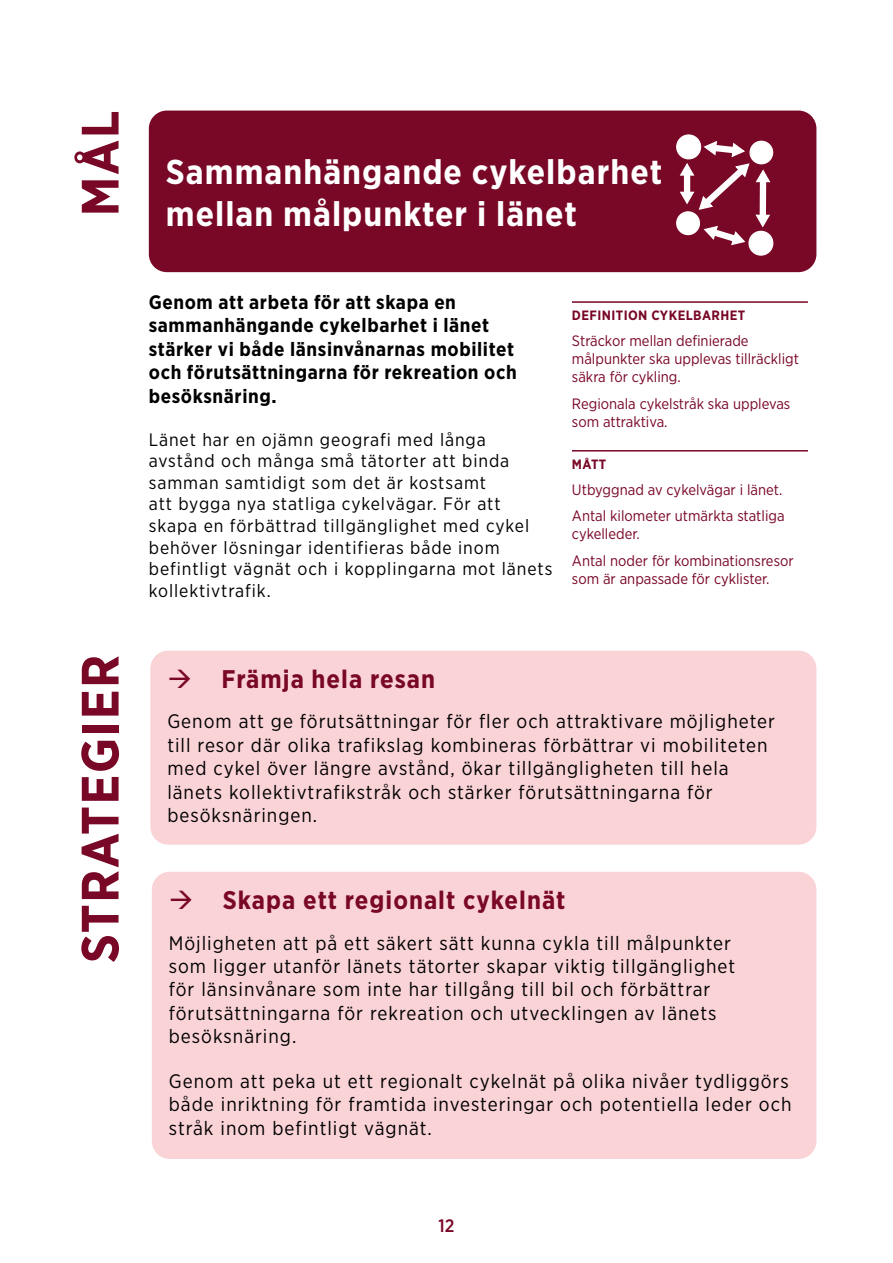
<style>
.page{position:relative;width:893px;height:1263px;background:#fff}
.page>*{position:absolute;margin:0;border:0;box-sizing:border-box;transform-origin:0 0}
.t1{font:700 52.5px "Gotham Narrow";letter-spacing:.03em;color:#790726}
.t2{font:700 34.5px/41.4px "Gotham Narrow";letter-spacing:.03em;color:#fff}
.t3{font:700 25.5px "Gotham Narrow";letter-spacing:.04em;color:#790726}
.t4{font:19.5px/23.4px "Gotham Narrow";letter-spacing:.05em;color:#000}
.t5{font:700 19.5px/23.4px "Gotham Narrow";letter-spacing:.03em;color:#000}
.t6{font:18px/21.6px "Gotham Narrow";letter-spacing:.05em;color:#000}
.t7{font:500 18px "Gotham Narrow";color:#790726}
.t8{font:15px/18px "Gotham Narrow";color:#790726}
.t9{font:700 13.5px "Gotham Narrow";letter-spacing:.03em;color:#790726}
</style>
<div class="page">
<hr style="left:572px;top:301px;width:236px;height:2px;background:#790726">
<hr style="left:572px;top:450px;width:236px;height:1px;background:#790726">
<div style="left:149px;top:111px;width:667px;height:161px;background:#790726;border-radius:18px"></div>
<div style="left:150px;top:651px;width:666px;height:194px;background:#fad3d7;border-radius:18px"></div>
<div style="left:152px;top:872px;width:664px;height:287px;background:#fad3d7;border-radius:18px"></div>
<div style="left:677px;top:212px;width:22px;height:23px;background:#fff;border-radius:50%"></div>
<div style="left:676px;top:211px;width:24px;height:24px;border:1px solid #fff;border-radius:50%"></div>
<div style="left:749px;top:141px;width:24px;height:23px;border:1px solid #fff;border-radius:50%"></div>
<div style="left:749px;top:231px;width:24px;height:24px;background:#fff;border-radius:50%"></div>
<div style="left:748px;top:231px;width:25px;height:25px;border:1px solid #fff;border-radius:50%"></div>
<div style="left:677px;top:135px;width:23px;height:24px;background:#fff;border-radius:50%"></div>
<div style="left:676px;top:134px;width:25px;height:25px;border:1px solid #fff;border-radius:50%"></div>
<svg style="left:679px;top:140px;width:92px;height:107px"></svg>
<h1 class="t1" style="left:66px;top:216px;width:107px;rotate:-90deg">MÅL</h1>
<h1 class="t1" style="left:66px;top:963px;width:310px;rotate:-90deg">STRATEGIER</h1>
<h2 class="t2" style="left:166px;top:151px;width:498px">Sammanhängande cykelbarhet mellan målpunkter i länet</h2>
<p class="t5" style="left:149px;top:290px;width:369px">Genom att arbeta för att skapa en sammanhängande cykelbarhet i länet stärker vi både länsinvånarnas mobilitet och förutsättningarna för rekreation och besöksnäring.</p>
<p class="t6" style="left:149px;top:428px;width:405px">Länet har en ojämn geografi med långa avstånd och många små tätorter att binda samman samtidigt som det är kostsamt<br>att bygga nya statliga cykelvägar. För att skapa en förbättrad tillgänglighet med cykel behöver lösningar identifieras både inom befintligt vägnät och i kopplingarna mot länets kollektivtrafik.</p>
<p class="t9" style="left:572px;top:306px;width:175px">DEFINITION CYKELBARHET</p>
<p class="t8" style="left:572px;top:331px;width:229px">Sträckor mellan definierade målpunkter ska upplevas tillräckligt säkra för cykling.</p>
<p class="t8" style="left:572px;top:394px;width:220px">Regionala cykelstråk ska upplevas som attraktiva.</p>
<p class="t9" style="left:572px;top:455px;width:36px">MÅTT</p>
<p class="t8" style="left:572px;top:476px;width:214px;line-height:26.5px">Utbyggnad av cykelvägar i länet.<br>Antal kilometer utmärkta statliga</p>
<p class="t8" style="left:572px;top:520px;width:223px;line-height:26.5px">cykelleder.<br>Antal noder för kombinationsresor</p>
<p class="t8" style="left:572px;top:569px;width:199px">som är anpassade för cyklister.</p>
<h3 class="t3" style="left:167px;top:663px;width:269px">→ Främja hela resan</h3>
<p class="t4" style="left:167px;top:709px;width:609px">Genom att ge förutsättningar för fler och attraktivare möjligheter till resor där olika trafikslag kombineras förbättrar vi mobiliteten med cykel över längre avstånd, ökar tillgängligheten till hela länets kollektivtrafikstråk och stärker förutsättningarna för besöksnäringen.</p>
<h3 class="t3" style="left:169px;top:884px;width:398px">→ Skapa ett regionalt cykelnät</h3>
<p class="t4" style="left:169px;top:931px;width:568px">Möjligheten att på ett säkert sätt kunna cykla till målpunkter som ligger utanför länets tätorter skapar viktig tillgänglighet för länsinvånare som inte har tillgång till bil och förbättrar förutsättningarna för rekreation och utvecklingen av länets besöksnäring.</p>
<p class="t4" style="left:169px;top:1069px;width:624px">Genom att peka ut ett regionalt cykelnät på olika nivåer tydliggörs både inriktning för framtida investeringar och potentiella leder och stråk inom befintligt vägnät.</p>
<p class="t7" style="left:439px;top:1214px;width:17px">12</p>
</div>
